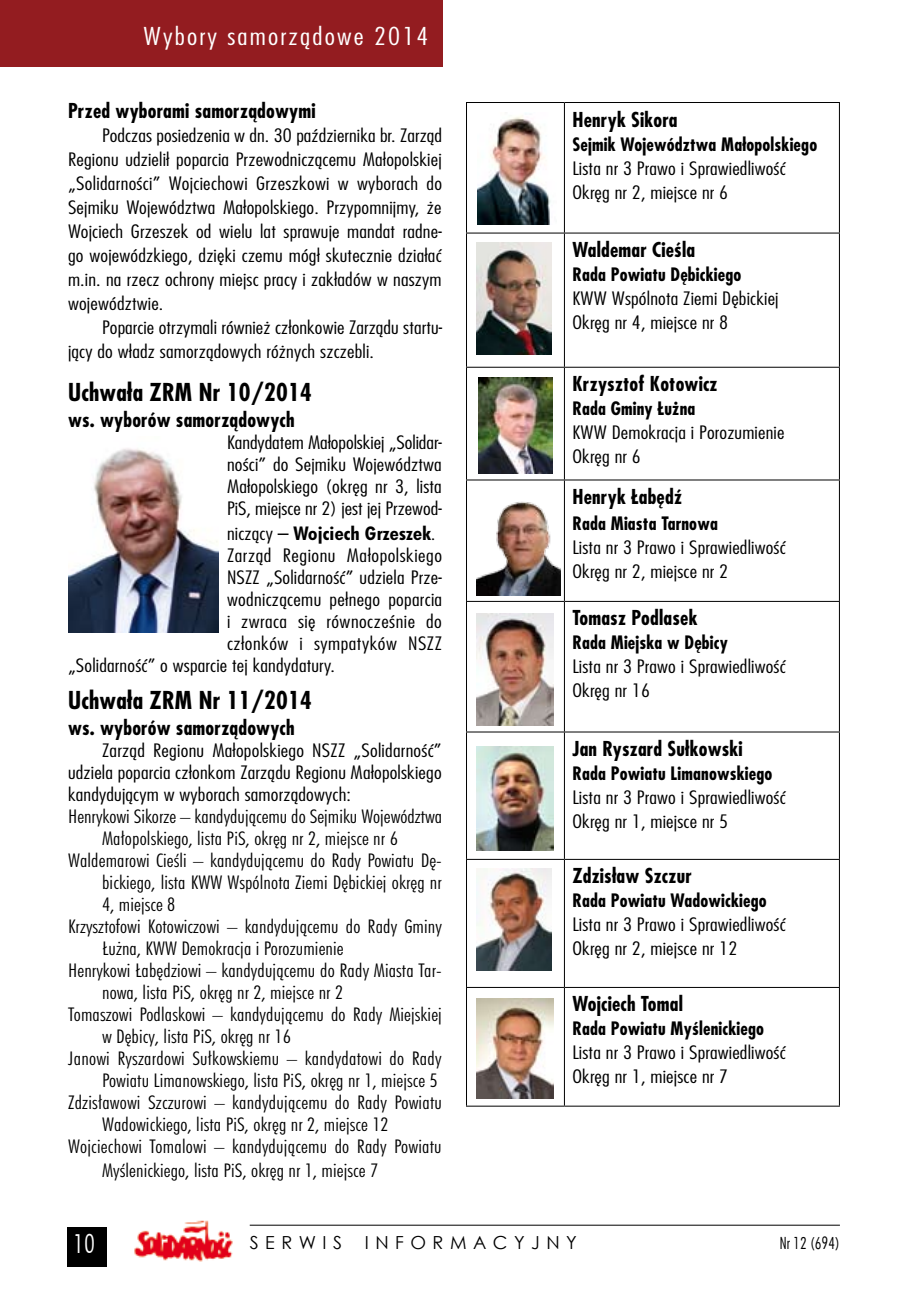
<style>
.page{position:relative;width:908px;height:1304px;background:#fff}
.page>*{position:absolute;margin:0;border:0;box-sizing:border-box;transform-origin:0 0}
.t1{font:28px "Futura Condensed Light Pl";color:#fff}
.t2{font:700 24px "Fujiyama";letter-spacing:.01em;color:#000}
.t3{font:300 24px "Fujiyama";letter-spacing:.075em;color:#fff;scale:1.2 1}
.t4{font:700 20px "Fujiyama";letter-spacing:.01em;color:#000}
.t5{font:300 18px/24px "Fujiyama";letter-spacing:.01em;color:#000;scale:1.2 1}
.t6{font:18px "Futura Lt Cn PL";letter-spacing:.01em;color:#000;scale:1.1 1}
.t7{font:700 18px "Fujiyama";letter-spacing:.01em;color:#000}
.t8{font:18px "Futura Bd Cn PL";letter-spacing:.01em;color:#000;scale:1.1 1}
.t9{font:18px "Century Gothic";letter-spacing:.36em;color:#000}
.t10{font:18px "Futura Condensed Light Pl";color:#000}
.s1{font-family:"Fujiyama";font-weight:300}
</style>
<div class="page">
<hr style="left:250px;top:1225px;width:589px;height:1px;background:#000">
<div style="left:67px;top:1227px;width:40px;height:40px;background:#000"></div>
<img style="left:134px;top:1220px;width:99px;height:42px">
<div style="left:0;top:0;width:442px;height:67px;background:#931c20"></div>
<hr style="left:466px;top:102px;width:98px;height:1px;background:#000">
<hr style="left:466px;top:103px;width:1px;height:130px;background:#000">
<hr style="left:564px;top:102px;width:275px;height:1px;background:#000">
<hr style="left:563px;top:103px;width:1px;height:130px;background:#000">
<hr style="left:838px;top:103px;width:1px;height:130px;background:#000">
<hr style="left:466px;top:233px;width:98px;height:1px;background:#000">
<hr style="left:466px;top:234px;width:1px;height:133px;background:#000">
<hr style="left:564px;top:233px;width:275px;height:1px;background:#000">
<hr style="left:563px;top:234px;width:1px;height:133px;background:#000">
<hr style="left:838px;top:234px;width:1px;height:133px;background:#000">
<hr style="left:466px;top:367px;width:98px;height:1px;background:#000">
<hr style="left:466px;top:368px;width:1px;height:111px;background:#000">
<hr style="left:564px;top:367px;width:275px;height:1px;background:#000">
<hr style="left:563px;top:368px;width:1px;height:111px;background:#000">
<hr style="left:838px;top:368px;width:1px;height:111px;background:#000">
<hr style="left:466px;top:479px;width:98px;height:1px;background:#000">
<hr style="left:466px;top:480px;width:1px;height:121px;background:#000">
<hr style="left:564px;top:479px;width:275px;height:1px;background:#000">
<hr style="left:563px;top:480px;width:1px;height:121px;background:#000">
<hr style="left:838px;top:480px;width:1px;height:121px;background:#000">
<hr style="left:466px;top:601px;width:98px;height:1px;background:#000">
<hr style="left:466px;top:602px;width:1px;height:129px;background:#000">
<hr style="left:564px;top:601px;width:275px;height:1px;background:#000">
<hr style="left:563px;top:602px;width:1px;height:129px;background:#000">
<hr style="left:838px;top:602px;width:1px;height:129px;background:#000">
<hr style="left:466px;top:731px;width:98px;height:1px;background:#000">
<hr style="left:466px;top:732px;width:1px;height:127px;background:#000">
<hr style="left:564px;top:731px;width:275px;height:1px;background:#000">
<hr style="left:563px;top:732px;width:1px;height:127px;background:#000">
<hr style="left:838px;top:732px;width:1px;height:127px;background:#000">
<hr style="left:466px;top:859px;width:98px;height:1px;background:#000">
<hr style="left:466px;top:860px;width:1px;height:127px;background:#000">
<hr style="left:564px;top:859px;width:275px;height:1px;background:#000">
<hr style="left:563px;top:860px;width:1px;height:127px;background:#000">
<hr style="left:838px;top:860px;width:1px;height:127px;background:#000">
<hr style="left:466px;top:987px;width:98px;height:1px;background:#000">
<hr style="left:466px;top:988px;width:1px;height:118px;background:#000">
<hr style="left:564px;top:987px;width:275px;height:1px;background:#000">
<hr style="left:563px;top:988px;width:1px;height:118px;background:#000">
<hr style="left:838px;top:988px;width:1px;height:118px;background:#000">
<hr style="left:466px;top:1106px;width:98px;height:1px;background:#000">
<hr style="left:564px;top:1106px;width:275px;height:1px;background:#000">
<img style="left:476px;top:243px;width:75px;height:111px">
<img style="left:478px;top:377px;width:74px;height:96px">
<img style="left:476px;top:614px;width:77px;height:112px">
<img style="left:476px;top:501px;width:84px;height:95px">
<img style="left:476px;top:868px;width:75px;height:102px">
<img style="left:478px;top:113px;width:73px;height:111px">
<img style="left:476px;top:746px;width:77px;height:105px">
<img style="left:476px;top:998px;width:77px;height:100px">
<img style="left:68px;top:448px;width:150px;height:184px">
<h2 class="t3" style="left:143px;top:21px;width:239px">Wybory samorządowe 2014</h2>
<p class="t4" style="left:68px;top:98px;width:249px">Przed wyborami samorządowymi</p>
<p class="t5" style="left:68px;top:123px;width:313px;text-align:justify;text-indent:34px">Podczas posiedzenia w dn. 30 października br. Zarząd Regionu udzielił poparcia Przewodniczącemu Małopolskiej „Solidarności” Wojciechowi Grzeszkowi w wyborach do Sejmiku Województwa Małopolskiego. Przypomnijmy, że Wojciech Grzeszek od wielu lat sprawuje mandat radne&shy;go wojewódzkiego, dzięki czemu mógł skutecznie działać m.in. na rzecz ochrony miejsc pracy i zakładów w naszym województwie.</p>
<p class="t5" style="left:68px;top:315px;width:313px;text-indent:34px">Poparcie otrzymali również członkowie Zarządu startu&shy;jący do władz samorządowych różnych szczebli.</p>
<h2 class="t2" style="left:68px;top:377px;width:245px">Uchwała ZRM Nr 10/2014</h2>
<p class="t4" style="left:68px;top:407px;width:228px">ws. wyborów samorządowych</p>
<p class="t5" style="left:227px;top:431px;width:180px;line-height:22px;text-align:justify">Kandydatem Małopolskiej „Solidar&shy;ności” do Sejmiku Województwa Małopolskiego (okręg nr 3, lista PiS, miejsce nr 2) jest jej Przewod-</p>
<p class="t8" style="left:227px;top:522px;width:191px"><span class="s1">niczący –</span> Wojciech Grzeszek<span class="s1">.</span></p>
<p class="t5" style="left:227px;top:543px;width:181px">Zarząd Regionu Małopolskiego</p>
<p class="t5" style="left:227px;top:565px;width:180px">NSZZ „Solidarność” udziela Prze-</p>
<p class="t5" style="left:227px;top:587px;width:181px">wodniczącemu pełnego poparcia</p>
<p class="t5" style="left:227px;top:609px;width:180px">i zwraca się równocześnie do</p>
<p class="t5" style="left:227px;top:631px;width:180px">członków i sympatyków NSZZ</p>
<p class="t5" style="left:68px;top:653px;width:224px">„Solidarność” o wsparcie tej kandydatury.</p>
<h2 class="t2" style="left:68px;top:685px;width:245px">Uchwała ZRM Nr 11/2014</h2>
<p class="t4" style="left:68px;top:715px;width:228px">ws. wyborów samorządowych</p>
<p class="t5" style="left:68px;top:739px;width:313px;line-height:22px;text-align:justify;text-indent:34px">Zarząd Regionu Małopolskiego NSZZ „Solidarność” udziela poparcia członkom Zarządu Regionu Małopolskiego kandydującym w wyborach samorządowych:</p>
<p class="t6" style="left:68px;top:805px;width:341px">Henrykowi Sikorze – kandydującemu do Sejmiku Województwa</p>
<p class="t6" style="left:102px;top:827px;width:270px">Małopolskiego, lista PiS, okręg nr 2, miejsce nr 6</p>
<p class="t6" style="left:68px;top:849px;width:341px">Waldemarowi Cieśli – kandydującemu do Rady Powiatu Dę-</p>
<p class="t6" style="left:102px;top:871px;width:310px">bickiego, lista KWW Wspólnota Ziemi Dębickiej okręg nr</p>
<p class="t6" style="left:102px;top:893px;width:68px">4, miejsce 8</p>
<p class="t6" style="left:68px;top:915px;width:341px">Krzysztofowi Kotowiczowi – kandydującemu do Rady Gminy</p>
<p class="t6" style="left:102px;top:937px;width:221px">Łużna, KWW Demokracja i Porozumienie</p>
<p class="t6" style="left:68px;top:959px;width:341px">Henrykowi Łabędziowi – kandydującemu do Rady Miasta Tar-</p>
<p class="t6" style="left:102px;top:981px;width:220px">nowa, lista PiS, okręg nr 2, miejsce nr 2</p>
<p class="t6" style="left:68px;top:1003px;width:341px">Tomaszowi Podlaskowi – kandydującemu do Rady Miejskiej</p>
<p class="t6" style="left:102px;top:1025px;width:173px">w Dębicy, lista PiS, okręg nr 16</p>
<p class="t6" style="left:68px;top:1047px;width:341px">Janowi Ryszardowi Sułkowskiemu – kandydatowi do Rady</p>
<p class="t6" style="left:102px;top:1069px;width:306px">Powiatu Limanowskiego, lista PiS, okręg nr 1, miejsce 5</p>
<p class="t6" style="left:68px;top:1091px;width:341px">Zdzisławowi Szczurowi – kandydującemu do Rady Powiatu</p>
<p class="t6" style="left:102px;top:1113px;width:262px">Wadowickiego, lista PiS, okręg nr 2, miejsce 12</p>
<p class="t6" style="left:68px;top:1135px;width:341px">Wojciechowi Tomalowi – kandydującemu do Rady Powiatu</p>
<p class="t6" style="left:102px;top:1159px;width:252px">Myślenickiego, lista PiS, okręg nr 1, miejsce 7</p>
<p class="t4" style="left:572px;top:106px;width:107px">Henryk Sikora</p>
<p class="t7" style="left:572px;top:132px;width:246px">Sejmik Województwa Małopolskiego</p>
<p class="t5" style="left:572px;top:155px;width:179px">Lista nr 3 Prawo i Sprawiedliwość<br>Okręg nr 2, miejsce nr 6</p>
<p class="t4" style="left:572px;top:237px;width:124px">Waldemar Cieśla</p>
<p class="t7" style="left:572px;top:263px;width:170px">Rada Powiatu Dębickiego</p>
<p class="t5" style="left:572px;top:286px;width:173px">KWW Wspólnota Ziemi Dębickiej<br>Okręg nr 4, miejsce nr 8</p>
<p class="t4" style="left:572px;top:371px;width:146px">Krzysztof Kotowicz</p>
<p class="t7" style="left:572px;top:397px;width:124px">Rada Gminy Łużna</p>
<p class="t5" style="left:572px;top:420px;width:178px">KWW Demokracja i Porozumienie<br>Okręg nr 6</p>
<p class="t4" style="left:572px;top:484px;width:111px">Henryk Łabędź</p>
<p class="t7" style="left:572px;top:512px;width:147px">Rada Miasta Tarnowa</p>
<p class="t5" style="left:572px;top:535px;width:179px">Lista nr 3 Prawo i Sprawiedliwość<br>Okręg nr 2, miejsce nr 2</p>
<p class="t4" style="left:572px;top:605px;width:126px">Tomasz Podlasek</p>
<p class="t7" style="left:572px;top:631px;width:157px">Rada Miejska w Dębicy</p>
<p class="t5" style="left:572px;top:654px;width:179px">Lista nr 3 Prawo i Sprawiedliwość<br>Okręg nr 16</p>
<p class="t4" style="left:572px;top:736px;width:172px">Jan Ryszard Sułkowski</p>
<p class="t7" style="left:572px;top:762px;width:201px">Rada Powiatu Limanowskiego</p>
<p class="t5" style="left:572px;top:785px;width:179px">Lista nr 3 Prawo i Sprawiedliwość<br>Okręg nr 1, miejsce nr 5</p>
<p class="t4" style="left:572px;top:863px;width:121px">Zdzisław Szczur</p>
<p class="t7" style="left:572px;top:889px;width:196px">Rada Powiatu Wadowickiego</p>
<p class="t5" style="left:572px;top:912px;width:179px">Lista nr 3 Prawo i Sprawiedliwość<br>Okręg nr 2, miejsce nr 12</p>
<p class="t4" style="left:572px;top:991px;width:112px">Wojciech Tomal</p>
<p class="t7" style="left:572px;top:1017px;width:193px">Rada Powiatu Myślenickiego</p>
<p class="t5" style="left:572px;top:1040px;width:179px">Lista nr 3 Prawo i Sprawiedliwość<br>Okręg nr 1, miejsce nr 7</p>
<h1 class="t1" style="left:74px;top:1229px;width:23px">10</h1>
<p class="t9" style="left:250px;top:1230px;width:94px">SERWIS</p>
<p class="t9" style="left:364px;top:1230px;width:213px">INFORMACYJNY</p>
<p class="t10" style="left:779px;top:1233px;width:62px">Nr 12 (694)</p>
</div>
